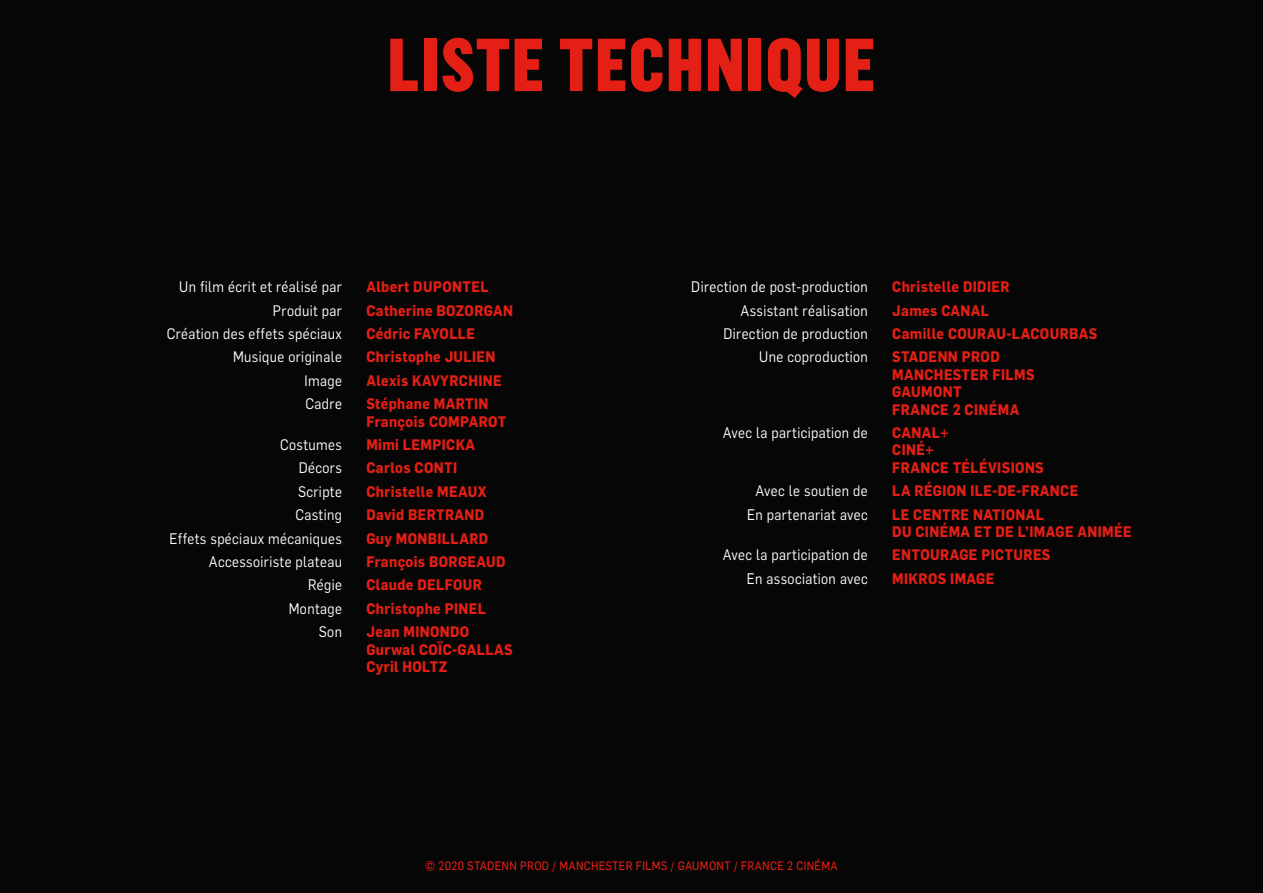
<style>
.page{position:relative;width:1263px;height:893px;background:#fff}
.page>*{position:absolute;margin:0;border:0;box-sizing:border-box;transform-origin:0 0}
.t1{font:900 73.5px "Flama Condensed";letter-spacing:.025em;color:#e41f15}
.t2{font:700 15px/17.4px "Flama";letter-spacing:.03em;color:#e41f15;scale:.9 1}
.t3{font:15px "Flama";letter-spacing:.03em;color:#fff;scale:.9 1}
.t4{font:12px "Flama Basic";letter-spacing:.03em;color:#e41f15;scale:.9 1}
</style>
<div class="page">
<div style="left:0;top:116px;width:1263px;height:777px;background:#060606"></div>
<div style="left:0;top:0;width:1263px;height:116px;background:#060606"></div>
<h1 class="t1" style="left:388px;top:18px;width:489px">LISTE TECHNIQUE</h1>
<p class="t3" style="left:179px;top:277px;width:182px">Un film écrit et réalisé par</p>
<p class="t2" style="left:366px;top:277px;width:137px">Albert DUPONTEL</p>
<p class="t3" style="left:273px;top:300px;width:78px">Produit par</p>
<p class="t2" style="left:366px;top:300px;width:164px">Catherine BOZORGAN</p>
<p class="t3" style="left:167px;top:323px;width:196px">Création des effets spéciaux</p>
<p class="t2" style="left:366px;top:324px;width:122px">Cédric FAYOLLE</p>
<p class="t3" style="left:233px;top:347px;width:123px">Musique originale</p>
<p class="t2" style="left:366px;top:347px;width:145px">Christophe JULIEN</p>
<p class="t3" style="left:304px;top:370px;width:43px">Image</p>
<p class="t2" style="left:366px;top:371px;width:152px">Alexis KAVYRCHINE</p>
<p class="t3" style="left:306px;top:394px;width:42px">Cadre</p>
<p class="t2" style="left:366px;top:394px;width:157px">Stéphane MARTIN<br>François COMPAROT</p>
<p class="t3" style="left:280px;top:434px;width:70px">Costumes</p>
<p class="t2" style="left:366px;top:435px;width:122px">Mimi LEMPICKA</p>
<p class="t3" style="left:299px;top:458px;width:49px">Décors</p>
<p class="t2" style="left:366px;top:458px;width:102px">Carlos CONTI</p>
<p class="t3" style="left:298px;top:481px;width:50px">Scripte</p>
<p class="t2" style="left:366px;top:482px;width:135px">Christelle MEAUX</p>
<p class="t3" style="left:295px;top:505px;width:53px">Casting</p>
<p class="t2" style="left:366px;top:505px;width:132px">David BERTRAND</p>
<p class="t3" style="left:170px;top:528px;width:193px">Effets spéciaux mécaniques</p>
<p class="t2" style="left:366px;top:528px;width:137px">Guy MONBILLARD</p>
<p class="t3" style="left:209px;top:551px;width:149px">Accessoiriste plateau</p>
<p class="t2" style="left:366px;top:552px;width:156px">François BORGEAUD</p>
<p class="t3" style="left:308px;top:575px;width:39px">Régie</p>
<p class="t2" style="left:366px;top:575px;width:130px">Claude DELFOUR</p>
<p class="t3" style="left:289px;top:598px;width:61px">Montage</p>
<p class="t2" style="left:366px;top:599px;width:134px">Christophe PINEL</p>
<p class="t3" style="left:319px;top:622px;width:27px">Son</p>
<p class="t2" style="left:366px;top:622px;width:164px">Jean MINONDO<br>Gurwal COÏC-GALLAS<br>Cyril HOLTZ</p>
<p class="t3" style="left:691px;top:277px;width:198px">Direction de post-production</p>
<p class="t2" style="left:892px;top:277px;width:132px">Christelle DIDIER</p>
<p class="t3" style="left:740px;top:300px;width:143px">Assistant réalisation</p>
<p class="t2" style="left:892px;top:300px;width:109px">James CANAL</p>
<p class="t3" style="left:723px;top:323px;width:162px">Direction de production</p>
<p class="t2" style="left:892px;top:324px;width:229px">Camille COURAU-LACOURBAS</p>
<p class="t3" style="left:759px;top:347px;width:122px">Une coproduction</p>
<p class="t2" style="left:892px;top:347px;width:160px">STADENN PROD<br>MANCHESTER FILMS<br>GAUMONT<br>FRANCE 2 CINÉMA</p>
<p class="t3" style="left:723px;top:422px;width:163px">Avec la participation de</p>
<p class="t2" style="left:892px;top:423px;width:170px">CANAL+<br>CINÉ+<br>FRANCE TÉLÉVISIONS</p>
<p class="t3" style="left:756px;top:481px;width:126px">Avec le soutien de</p>
<p class="t2" style="left:892px;top:481px;width:208px">LA RÉGION ILE-DE-FRANCE</p>
<p class="t3" style="left:747px;top:504px;width:136px">En partenariat avec</p>
<p class="t2" style="left:892px;top:504px;width:268px">LE CENTRE NATIONAL<br>DU CINÉMA ET DE L’IMAGE ANIMÉE</p>
<p class="t3" style="left:723px;top:545px;width:163px">Avec la participation de</p>
<p class="t2" style="left:892px;top:545px;width:177px">ENTOURAGE PICTURES</p>
<p class="t3" style="left:747px;top:568px;width:136px">En association avec</p>
<p class="t2" style="left:892px;top:569px;width:115px">MIKROS IMAGE</p>
<p class="t4" style="left:425px;top:858px;width:460px">© 2020 STADENN PROD / MANCHESTER FILMS / GAUMONT / FRANCE 2 CINÉMA</p>
</div>
